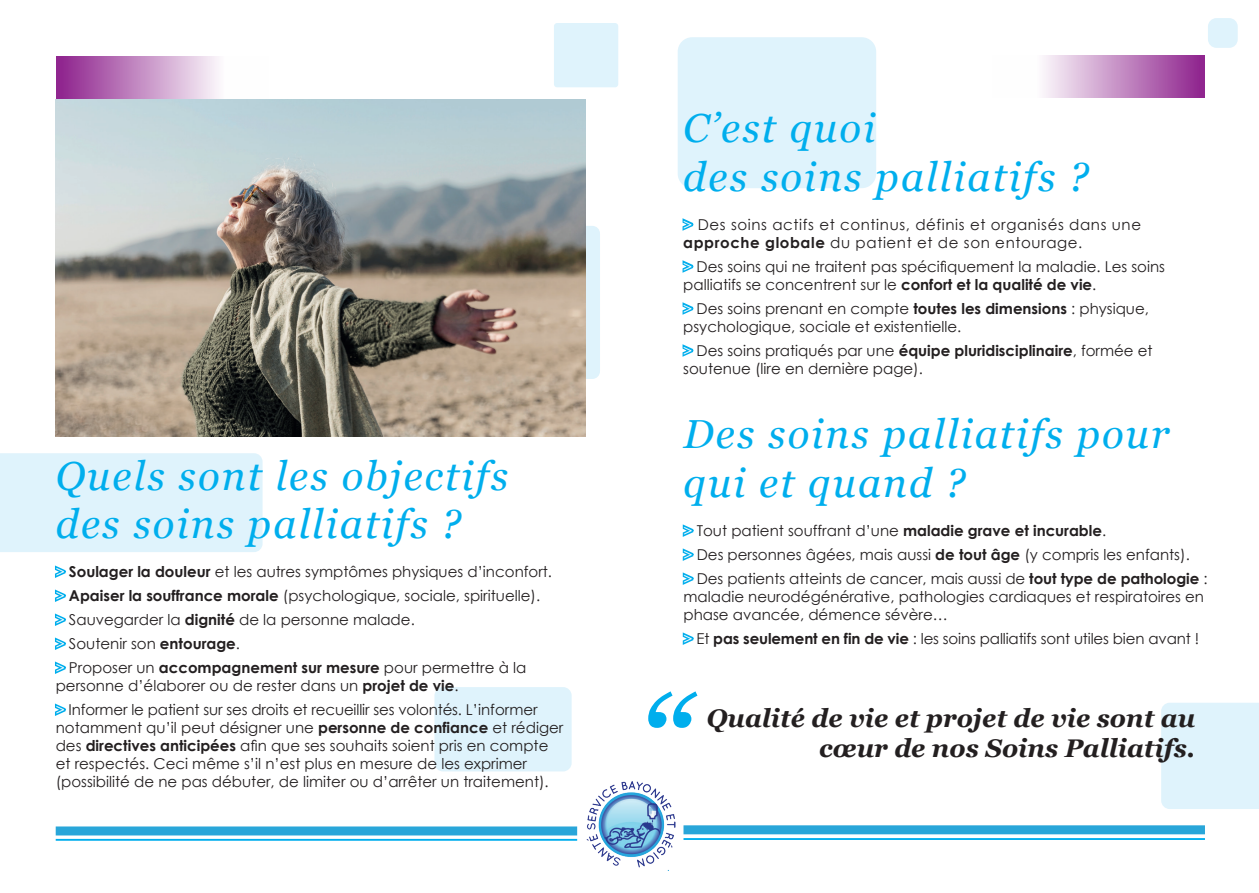
<style>
.page{position:relative;width:1259px;height:893px;background:#fff}
.page>*{position:absolute;margin:0;border:0;box-sizing:border-box;transform-origin:0 0}
.t1{font:italic 40.5px/48.6px "Georgia";letter-spacing:.05em;color:#00aeed}
.t2{font:italic 700 25.5px/30.6px "Georgia";color:#231f20;text-align:right}
.t3{font:15px/24px "Century Gothic";color:#231f20}
.t4{font:15px/18px "Century Gothic";letter-spacing:.04em;color:#231f20}
.s1{color:#00aeed}
.s2{font-weight:700}
</style>
<div class="page">
<div style="left:0;top:453px;width:262px;height:99px;background:#dff3fc"></div>
<div style="left:554px;top:23px;width:64px;height:64px;background:#dff3fc;border-radius:3px"></div>
<div style="left:447px;top:226px;width:153px;height:153px;background:#dff3fc;border-radius:8px"></div>
<div style="left:434px;top:687px;width:137px;height:84px;background:#dff3fc;border-radius:9px"></div>
<div style="left:56px;top:826px;width:521px;height:9px;background:#29a6d9"></div>
<hr style="left:56px;top:839px;width:521px;height:2px;background:#00aeed">
<img style="left:586px;top:781px;width:89px;height:89px">
<img style="left:56px;top:100px;width:529px;height:336px">
<div style="left:56px;top:56px;width:212px;height:42px;background:linear-gradient(to right,#912890,#fff)"></div>
<div style="left:1161px;top:703px;width:98px;height:106px;background:#dff3fc"></div>
<div style="left:677px;top:37px;width:199px;height:151px;background:#dff3fc;border-radius:14px"></div>
<div style="left:683px;top:825px;width:522px;height:9px;background:#29a6d9"></div>
<hr style="left:683px;top:838px;width:522px;height:2px;background:#00aeed">
<div style="left:1208px;top:18px;width:29px;height:30px;background:#dff3fc;border-radius:9px"></div>
<svg style="left:648px;top:691px;width:49px;height:37px"></svg>
<div style="left:992px;top:55px;width:213px;height:43px;background:linear-gradient(to right,#fff,#922991)"></div>
<h1 class="t1" style="left:56px;top:450px;width:454px">Quels sont les objectifs des soins palliatifs ?</h1>
<p class="t3" style="left:56px;top:559px;width:498px"><span class="s1">&gt;</span> <span class="s2">Soulager la douleur</span> et les autres symptômes physiques d’inconfort. <span class="s1">&gt;</span> <span class="s2">Apaiser la souffrance morale</span> (psychologique, sociale, spirituelle). <span class="s1">&gt;</span> Sauvegarder la <span class="s2">dignité</span> de la personne malade.<br><span class="s1">&gt;</span> Soutenir son <span class="s2">entourage</span>.<br><span class="s1">&gt;</span> Proposer un <span class="s2">accompagnement sur mesure</span> pour permettre à la</p>
<p class="t3" style="left:56px;top:673px;width:483px">personne d’élaborer ou de rester dans un <span class="s2">projet de vie</span>.<br><span class="s1">&gt;</span> Informer le patient sur ses droits et recueillir ses volontés. L’informer</p>
<p class="t3" style="left:56px;top:718px;width:509px;line-height:18px">notamment qu’il peut désigner une <span class="s2">personne de confiance</span> et rédiger des <span class="s2">directives anticipées</span> afin que ses souhaits soient pris en compte et respectés. Ceci même s’il n’est plus en mesure de les exprimer (possibilité de ne pas débuter, de limiter ou d’arrêter un traitement).</p>
<h1 class="t1" style="left:683px;top:102px;width:407px">C’est quoi<br>des soins palliatifs ?</h1>
<p class="t4" style="left:683px;top:215px;width:459px"><span class="s1">&gt;</span> Des soins actifs et continus, définis et organisés dans une <span class="s2">approche globale</span> du patient et de son entourage.</p>
<p class="t3" style="left:683px;top:257px;width:483px;line-height:18px"><span class="s1">&gt;</span> Des soins qui ne traitent pas spécifiquement la maladie. Les soins palliatifs se concentrent sur le <span class="s2">confort et la qualité de vie</span>.</p>
<p class="t3" style="left:683px;top:299px;width:467px;line-height:18px"><span class="s1">&gt;</span> Des soins prenant en compte <span class="s2">toutes les dimensions</span> : physique, psychologique, sociale et existentielle.</p>
<p class="t3" style="left:683px;top:341px;width:471px;line-height:18px"><span class="s1">&gt;</span> Des soins pratiqués par une <span class="s2">équipe pluridisciplinaire</span>, formée et soutenue (lire en dernière page).</p>
<h1 class="t1" style="left:683px;top:408px;width:488px">Des soins palliatifs pour qui et quand ?</h1>
<p class="t3" style="left:683px;top:518px;width:525px"><span class="s1">&gt;</span> Tout patient souffrant d’une <span class="s2">maladie grave et incurable</span>.<br><span class="s1">&gt;</span> Des personnes âgées, mais aussi <span class="s2">de tout âge</span> (y compris les enfants).<br><span class="s1">&gt;</span> Des patients atteints de cancer, mais aussi de <span class="s2">tout type de pathologie</span> :</p>
<p class="t3" style="left:683px;top:587px;width:522px;line-height:18px">maladie neurodégénérative, pathologies cardiaques et respiratoires en phase avancée, démence sévère…</p>
<p class="t3" style="left:683px;top:626px;width:517px"><span class="s1">&gt;</span> Et <span class="s2">pas seulement en fin de vie</span> : les soins palliatifs sont utiles bien avant !</p>
<h2 class="t2" style="left:706px;top:701px;width:490px">Qualité de vie et projet de vie sont au cœur de nos Soins Palliatifs.</h2>
</div>
